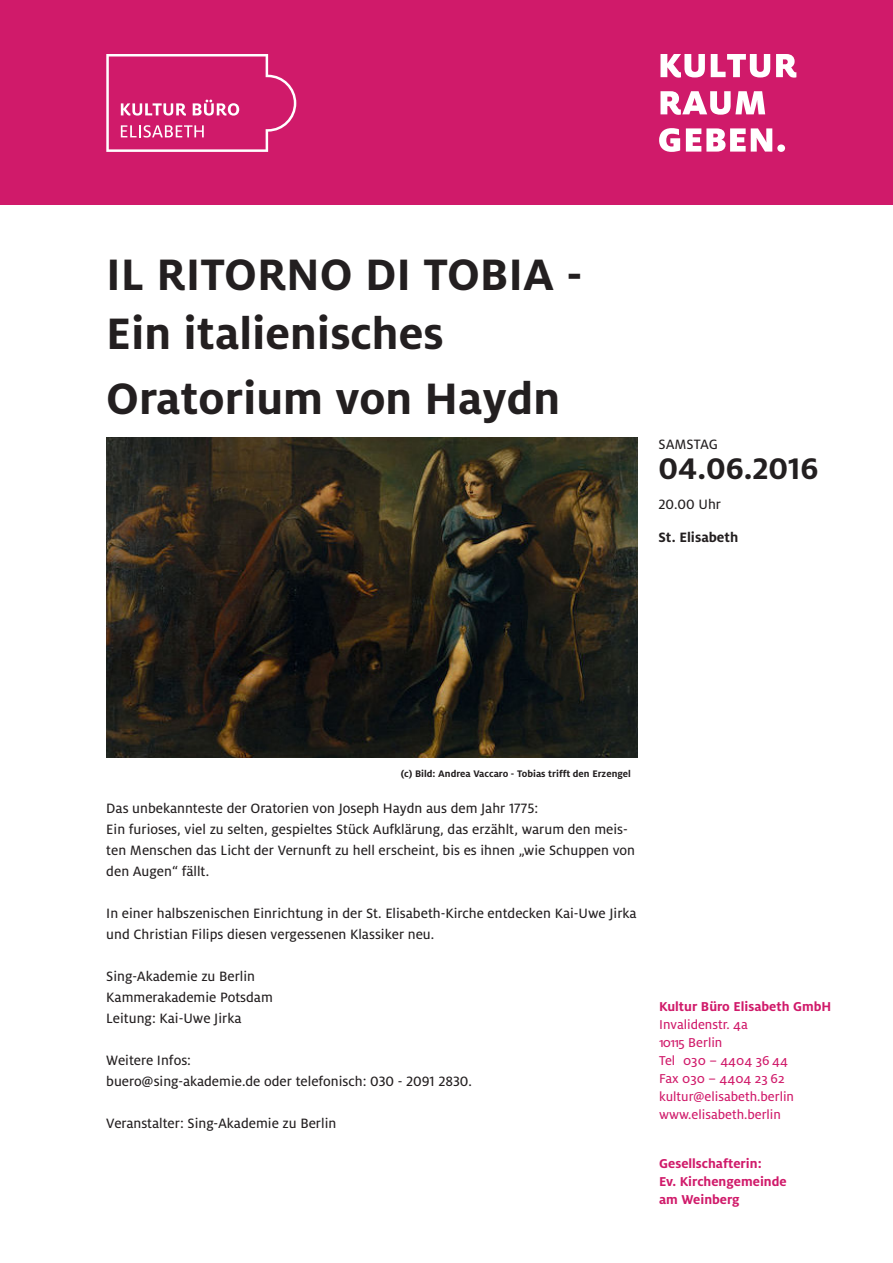
<style>
.page{position:relative;width:893px;height:1263px;background:#fff}
.page>*{position:absolute;margin:0;border:0;box-sizing:border-box;transform-origin:0 0}
.t1{font:700 48.75px/58.5px "Milo LF";color:#231f20}
.t2{font:700 33px "Milo LF";color:#231f20}
.t3{font:15px/21px "Milo LF Text";color:#231f20}
.t4{font:700 15px "Milo";color:#231f20}
.t5{font:15px "Milo Text";letter-spacing:-.005em;color:#231f20}
.t6{font:14.25px/18px "Milo Text";color:#d01a6a}
.t7{font:700 14.25px/18px "Milo";color:#d01a6a}
.t8{font:700 10.5px "Milo LF";color:#231f20}
</style>
<div class="page">
<div style="left:0;top:0;width:893px;height:204px;background:#d01a6a"></div>
<svg style="left:106px;top:54px;width:190px;height:98px"></svg>
<svg style="left:659px;top:128px;width:126px;height:24px"></svg>
<svg style="left:660px;top:91px;width:105px;height:24px"></svg>
<svg style="left:660px;top:54px;width:136px;height:24px"></svg>
<img style="left:106px;top:437px;width:531px;height:320px">
<h1 class="t1" style="left:106px;top:245px;width:478px">IL RITORNO DI TOBIA -<br>Ein italienisches</h1>
<h1 class="t1" style="left:106px;top:368px;width:455px">Oratorium von Haydn</h1>
<p class="t5" style="left:659px;top:436px;width:61px">Samstag</p>
<h2 class="t2" style="left:659px;top:449px;width:161px">04.06.2016</h2>
<p class="t3" style="left:659px;top:493px;width:64px">20.00 Uhr</p>
<p class="t4" style="left:659px;top:528px;width:81px">St. Elisabeth</p>
<p class="t8" style="left:401px;top:767px;width:232px">(c) Bild: Andrea Vaccaro - Tobias trifft den Erzengel</p>
<p class="t3" style="left:106px;top:797px;width:530px">Das unbekannteste der Oratorien von Joseph Haydn aus dem Jahr 1775:<br>Ein furioses, viel zu selten, gespieltes Stück Aufklärung, das erzählt, warum den meis&shy;ten Menschen das Licht der Vernunft zu hell erscheint, bis es ihnen „wie Schuppen von den Augen“ fällt.</p>
<p class="t3" style="left:106px;top:902px;width:532px">In einer halbszenischen Einrichtung in der St. Elisabeth-Kirche entdecken Kai-Uwe Jirka und Christian Filips diesen vergessenen Klassiker neu.</p>
<p class="t3" style="left:106px;top:965px;width:168px">Sing-Akademie zu Berlin<br>Kammerakademie Potsdam<br>Leitung: Kai-Uwe Jirka</p>
<p class="t3" style="left:106px;top:1049px;width:367px">Weitere Infos:<br>buero@sing-akademie.de oder telefonisch: 030 - 2091 2830.</p>
<p class="t3" style="left:106px;top:1112px;width:232px">Veranstalter: Sing-Akademie zu Berlin</p>
<p class="t7" style="left:659px;top:997px;width:174px">Kultur Büro Elisabeth GmbH</p>
<p class="t6" style="left:659px;top:1015px;width:136px">Invalidenstr. 4a<br>10115 Berlin<br>Tel 030 – 4404 36 44<br>Fax 030 – 4404 23 62 kultur@elisabeth.berlin www.elisabeth.berlin</p>
<p class="t7" style="left:659px;top:1154px;width:129px">Gesellschafterin:<br>Ev. Kirchengemeinde am Weinberg</p>
</div>
